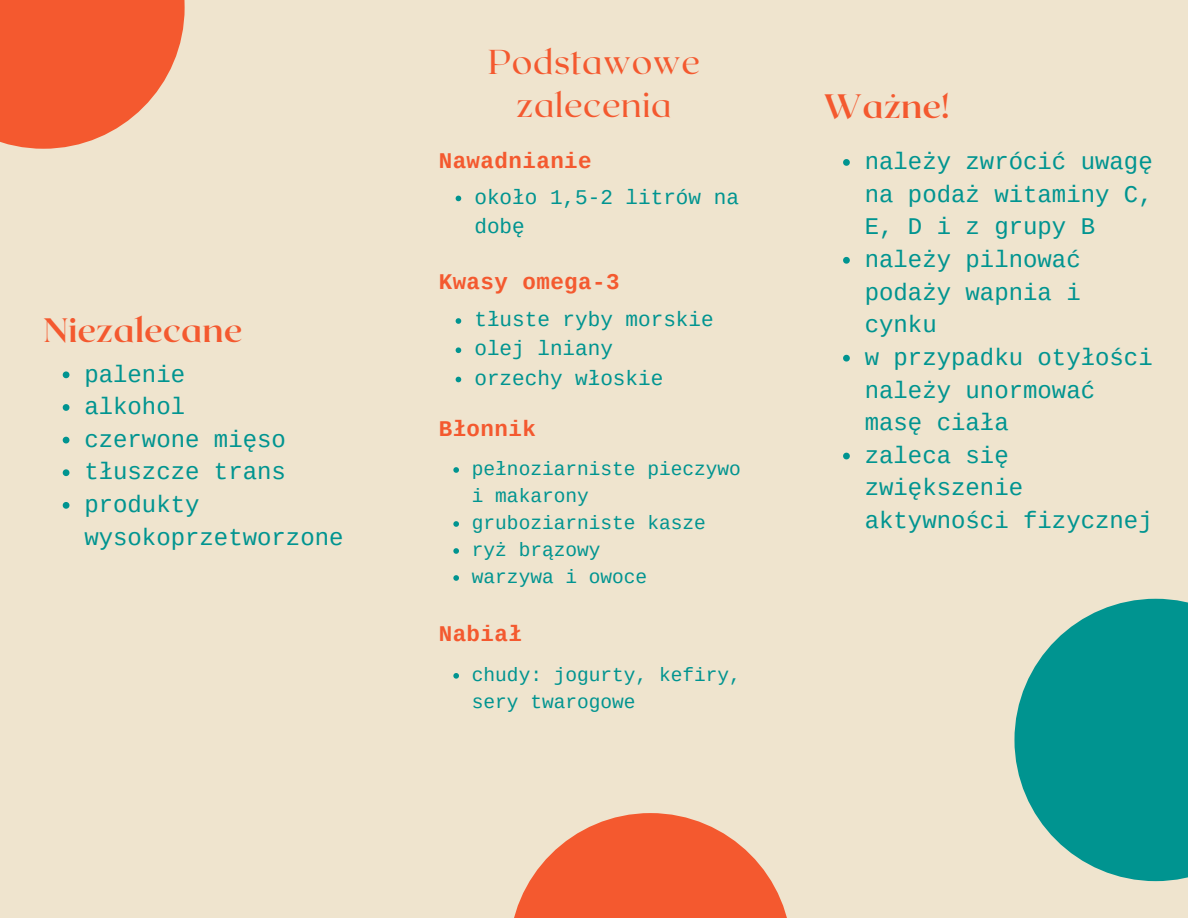
<style>
.page{position:relative;width:1188px;height:918px;background:#efe4ce}
.page>*{position:absolute;margin:0;border:0;box-sizing:border-box;transform-origin:0 0}
.t1{font:34.5px/42.8px "Roxborough CF";letter-spacing:.02em;color:#f4592f;text-align:center}
.t2{font:700 33.75px "Roxborough CF";color:#f4592f}
.t3{font:24px/32.7px "Cousine";color:#009490}
.t4{font:700 22.5px "Cousine";letter-spacing:.02em;color:#f4592f}
.t5{font:21px/29.2px "Cousine";color:#009490}
.t6{font:19.5px/27px "Cousine";color:#009490}
</style>
<div class="page">
<svg style="left:514px;top:813px;width:273px;height:105px"></svg>
<svg style="left:63px;top:371px;width:6px;height:7px"></svg>
<svg style="left:63px;top:404px;width:6px;height:7px"></svg>
<svg style="left:63px;top:437px;width:6px;height:6px"></svg>
<svg style="left:63px;top:469px;width:6px;height:7px"></svg>
<svg style="left:63px;top:502px;width:6px;height:7px"></svg>
<svg style="left:456px;top:196px;width:5px;height:5px"></svg>
<svg style="left:456px;top:318px;width:5px;height:6px"></svg>
<svg style="left:456px;top:347px;width:5px;height:6px"></svg>
<svg style="left:456px;top:377px;width:5px;height:5px"></svg>
<svg style="left:453px;top:467px;width:6px;height:6px"></svg>
<svg style="left:453px;top:521px;width:6px;height:6px"></svg>
<svg style="left:453px;top:548px;width:6px;height:6px"></svg>
<svg style="left:453px;top:575px;width:6px;height:6px"></svg>
<svg style="left:453px;top:673px;width:6px;height:6px"></svg>
<svg style="left:843px;top:159px;width:7px;height:7px"></svg>
<svg style="left:843px;top:257px;width:7px;height:7px"></svg>
<svg style="left:843px;top:355px;width:7px;height:7px"></svg>
<svg style="left:843px;top:453px;width:7px;height:6px"></svg>
<svg style="left:1014px;top:599px;width:174px;height:282px;fill:#009490"></svg>
<svg style="left:0;top:0;width:185px;height:149px"></svg>
<h2 class="t2" style="left:44px;top:308px;width:200px">Niezalecane</h2>
<p class="t3" style="left:84px;top:359px;width:261px">palenie<br>alkohol<br>czerwone mięso tłuszcze trans produkty wysokoprzetworzone</p>
<h1 class="t1" style="left:488px;top:39px;width:213px">Podstawowe zalecenia</h1>
<p class="t4" style="left:439px;top:149px;width:155px">Nawadnianie</p>
<p class="t5" style="left:474px;top:183px;width:266px">około 1,5-2 litrów na dobę</p>
<p class="t4" style="left:439px;top:270px;width:182px">Kwasy omega-3</p>
<p class="t5" style="left:474px;top:306px;width:241px">tłuste ryby morskie olej lniany<br>orzechy włoskie</p>
<p class="t4" style="left:439px;top:417px;width:99px">Błonnik</p>
<p class="t6" style="left:472px;top:456px;width:271px">pełnoziarniste pieczywo i makarony gruboziarniste kasze ryż brązowy<br>warzywa i owoce</p>
<p class="t4" style="left:439px;top:622px;width:85px">Nabiał</p>
<p class="t6" style="left:472px;top:662px;width:271px">chudy: jogurty, kefiry, sery twarogowe</p>
<h2 class="t2" style="left:824px;top:84px;width:127px">Ważne!</h2>
<p class="t3" style="left:865px;top:146px;width:289px">należy zwrócić uwagę na podaż witaminy C,<br>E, D i z grupy B należy pilnować podaży wapnia i cynku<br>w przypadku otyłości należy unormować masę ciała<br>zaleca się zwiększenie aktywności fizycznej</p>
</div>
